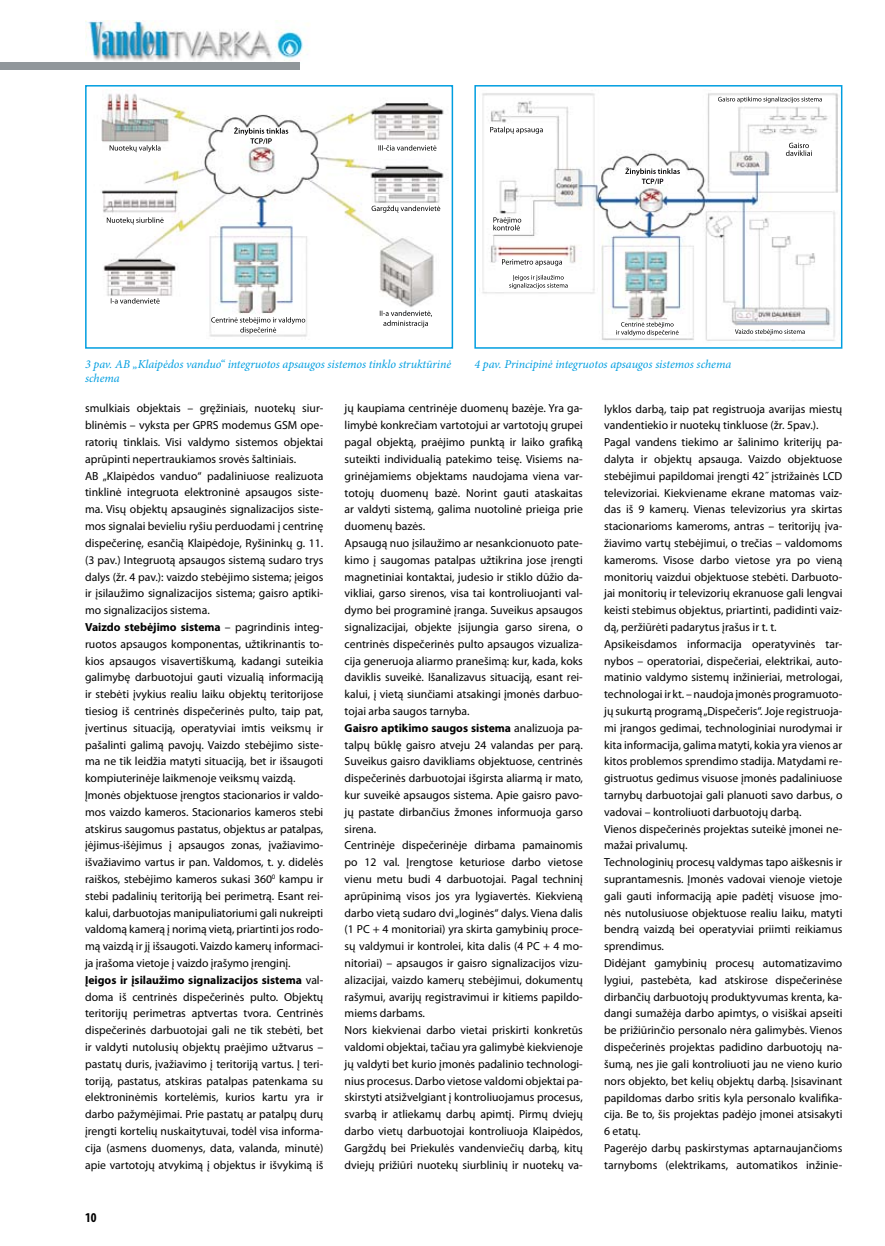
<style>
.page{position:relative;width:885px;height:1246px;background:#fff}
.page>*{position:absolute;margin:0;border:0;box-sizing:border-box;transform-origin:0 0}
.t1{font:700 condensed 13.5px "Myriad Pro";color:#000}
.t2{font:italic 12px/14.4px "Minion Pro";letter-spacing:-.005em;color:#009ee0}
.t3{font:11.7px/16.8px "Myriad Pro";color:#000}
.s1{font-weight:700}
</style>
<div class="page">
<img style="left:85px;top:21px;width:224px;height:42px">
<div style="left:0;top:62px;width:299px;height:7px;background:#91979b"></div>
<img style="left:101px;top:93px;width:343px;height:244px">
<svg style="left:110px;top:145px;width:50px;height:7px"></svg>
<svg style="left:107px;top:217px;width:56px;height:7px"></svg>
<svg style="left:111px;top:298px;width:49px;height:6px"></svg>
<svg style="left:380px;top:310px;width:52px;height:17px"></svg>
<svg style="left:378px;top:145px;width:58px;height:6px"></svg>
<svg style="left:371px;top:205px;width:69px;height:8px"></svg>
<svg style="left:234px;top:127px;width:54px;height:17px"></svg>
<svg style="left:211px;top:317px;width:94px;height:17px"></svg>
<img style="left:482px;top:93px;width:356px;height:248px">
<svg style="left:625px;top:167px;width:54px;height:17px"></svg>
<svg style="left:490px;top:127px;width:53px;height:7px"></svg>
<svg style="left:493px;top:217px;width:28px;height:13px"></svg>
<svg style="left:502px;top:259px;width:60px;height:7px"></svg>
<svg style="left:509px;top:275px;width:58px;height:14px"></svg>
<svg style="left:616px;top:322px;width:62px;height:14px"></svg>
<svg style="left:734px;top:329px;width:70px;height:6px"></svg>
<svg style="left:718px;top:97px;width:103px;height:6px"></svg>
<svg style="left:785px;top:143px;width:26px;height:13px"></svg>
<div style="left:85px;top:85px;width:368px;height:264px;border:2px solid #009ee0"></div>
<div style="left:474px;top:85px;width:368px;height:264px;border:2px solid #009ee0"></div>
<p class="t2" style="left:85px;top:357px;width:367px">3 pav. AB „Klaipėdos vanduo“ integruotos apsaugos sistemos tinklo struktūrinė schema</p>
<p class="t2" style="left:474px;top:357px;width:258px">4 pav. Principinė integruotos apsaugos sistemos schema</p>
<p class="t3" style="left:85px;top:400px;width:240px">smulkiais objektais – gręžiniais, nuotekų siur&shy;blinėmis – vyksta per GPRS modemus GSM ope&shy;ratorių tinklais. Visi valdymo sistemos objektai aprūpinti nepertraukiamos srovės šaltiniais.<br>AB „Klaipėdos vanduo“ padaliniuose realizuota tinklinė integruota elektroninė apsaugos siste&shy;ma. Visų objektų apsauginės signalizacijos siste&shy;mos signalai bevieliu ryšiu perduodami į centrinę dispečerinę, esančią Klaipėdoje, Ryšininkų g. 11. (3 pav.) Integruotą apsaugos sistemą sudaro trys dalys (žr. 4 pav.): vaizdo stebėjimo sistema; įeigos ir įsilaužimo signalizacijos sistema; gaisro aptiki&shy;mo signalizacijos sistema.<br><span class="s1">Vaizdo stebėjimo sistema</span> – pagrindinis integ&shy;ruotos apsaugos komponentas, užtikrinantis to&shy;kios apsaugos visavertiškumą, kadangi suteikia galimybę darbuotojui gauti vizualią informaciją ir stebėti įvykius realiu laiku objektų teritorijose tiesiog iš centrinės dispečerinės pulto, taip pat, įvertinus situaciją, operatyviai imtis veiksmų ir pašalinti galimą pavojų. Vaizdo stebėjimo siste&shy;ma ne tik leidžia matyti situaciją, bet ir išsaugoti kompiuterinėje laikmenoje veiksmų vaizdą.<br>Įmonės objektuose įrengtos stacionarios ir valdo&shy;mos vaizdo kameros. Stacionarios kameros stebi atskirus saugomus pastatus, objektus ar patalpas, įėjimus-išėjimus į apsaugos zonas, įvažiavimo&shy;išvažiavimo vartus ir pan. Valdomos, t. y. didelės raiškos, stebėjimo kameros sukasi 360<sup>0</sup> kampu ir stebi padalinių teritoriją bei perimetrą. Esant rei&shy;kalui, darbuotojas manipuliatoriumi gali nukreipti valdomą kamerą į norimą vietą, priartinti jos rodo&shy;mą vaizdą ir jį išsaugoti. Vaizdo kamerų informaci&shy;ja įrašoma vietoje į vaizdo įrašymo įrenginį.<br><span class="s1">Įeigos ir įsilaužimo signalizacijos sistema</span> val&shy;doma iš centrinės dispečerinės pulto. Objektų teritorijų perimetras aptvertas tvora. Centrinės dispečerinės darbuotojai gali ne tik stebėti, bet ir valdyti nutolusių objektų praėjimo užtvarus – pastatų duris, įvažiavimo į teritoriją vartus. Į teri&shy;toriją, pastatus, atskiras patalpas patenkama su elektroninėmis kortelėmis, kurios kartu yra ir darbo pažymėjimai. Prie pastatų ar patalpų durų įrengti kortelių nuskaitytuvai, todėl visa informa&shy;cija (asmens duomenys, data, valanda, minutė) apie vartotojų atvykimą į objektus ir išvykimą iš</p>
<p class="t3" style="left:344px;top:400px;width:240px">jų kaupiama centrinėje duomenų bazėje. Yra ga&shy;limybė konkrečiam vartotojui ar vartotojų grupei pagal objektą, praėjimo punktą ir laiko grafiką suteikti individualią patekimo teisę. Visiems na&shy;grinėjamiems objektams naudojama viena var&shy;totojų duomenų bazė. Norint gauti ataskaitas ar valdyti sistemą, galima nuotolinė prieiga prie duomenų bazės.<br>Apsaugą nuo įsilaužimo ar nesankcionuoto pate&shy;kimo į saugomas patalpas užtikrina jose įrengti magnetiniai kontaktai, judesio ir stiklo dūžio da&shy;vikliai, garso sirenos, visa tai kontroliuojanti val&shy;dymo bei programinė įranga. Suveikus apsaugos signalizacijai, objekte įsijungia garso sirena, o centrinės dispečerinės pulto apsaugos vizualiza&shy;cija generuoja aliarmo pranešimą: kur, kada, koks daviklis suveikė. Išanalizavus situaciją, esant rei&shy;kalui, į vietą siunčiami atsakingi įmonės darbuo&shy;tojai arba saugos tarnyba.<br><span class="s1">Gaisro aptikimo saugos sistema</span> analizuoja pa&shy;talpų būklę gaisro atveju 24 valandas per parą.<br>Suveikus gaisro davikliams objektuose, centrinės dispečerinės darbuotojai išgirsta aliarmą ir mato, kur suveikė apsaugos sistema. Apie gaisro pavo&shy;jų pastate dirbančius žmones informuoja garso sirena.<br>Centrinėje dispečerinėje dirbama pamainomis po 12 val. Įrengtose keturiose darbo vietose vienu metu budi 4 darbuotojai. Pagal techninį aprūpinimą visos jos yra lygiavertės. Kiekvieną darbo vietą sudaro dvi „loginės“ dalys. Viena dalis (1 PC + 4 monitoriai) yra skirta gamybinių proce&shy;sų valdymui ir kontrolei, kita dalis (4 PC + 4 mo&shy;nitoriai) – apsaugos ir gaisro signalizacijos vizu&shy;alizacijai, vaizdo kamerų stebėjimui, dokumentų rašymui, avarijų registravimui ir kitiems papildo&shy;miems darbams.<br>Nors kiekvienai darbo vietai priskirti konkretūs valdomi objektai, tačiau yra galimybė kiekvienoje jų valdyti bet kurio įmonės padalinio technologi&shy;nius procesus. Darbo vietose valdomi objektai pa&shy;skirstyti atsižvelgiant į kontroliuojamus procesus, svarbą ir atliekamų darbų apimtį. Pirmų dviejų darbo vietų darbuotojai kontroliuoja Klaipėdos, Gargždų bei Priekulės vandenviečių darbą, kitų dviejų prižiūri nuotekų siurblinių ir nuotekų va-</p>
<p class="t3" style="left:604px;top:400px;width:240px">lyklos darbą, taip pat registruoja avarijas miestų vandentiekio ir nuotekų tinkluose (žr. 5pav.).<br>Pagal vandens tiekimo ar šalinimo kriterijų pa&shy;dalyta ir objektų apsauga. Vaizdo objektuose stebėjimui papildomai įrengti 42˝ įstrižainės LCD televizoriai. Kiekviename ekrane matomas vaiz&shy;das iš 9 kamerų. Vienas televizorius yra skirtas stacionarioms kameroms, antras – teritorijų įva&shy;žiavimo vartų stebėjimui, o trečias – valdomoms kameroms. Visose darbo vietose yra po vieną monitorių vaizdui objektuose stebėti. Darbuoto&shy;jai monitorių ir televizorių ekranuose gali lengvai keisti stebimus objektus, priartinti, padidinti vaiz&shy;dą, peržiūrėti padarytus įrašus ir t. t.<br>Apsikeisdamos informacija operatyvinės tar&shy;nybos – operatoriai, dispečeriai, elektrikai, auto&shy;matinio valdymo sistemų inžinieriai, metrologai, technologai ir kt. – naudoja įmonės programuoto&shy;jų sukurtą programą „Dispečeris“. Joje registruoja&shy;mi įrangos gedimai, technologiniai nurodymai ir kita informacija, galima matyti, kokia yra vienos ar kitos problemos sprendimo stadija. Matydami re&shy;gistruotus gedimus visuose įmonės padaliniuose tarnybų darbuotojai gali planuoti savo darbus, o vadovai – kontroliuoti darbuotojų darbą.<br>Vienos dispečerinės projektas suteikė įmonei ne&shy;mažai privalumų.<br>Technologinių procesų valdymas tapo aiškesnis ir suprantamesnis. Įmonės vadovai vienoje vietoje gali gauti informaciją apie padėtį visuose įmo&shy;nės nutolusiuose objektuose realiu laiku, matyti bendrą vaizdą bei operatyviai priimti reikiamus sprendimus.<br>Didėjant gamybinių procesų automatizavimo lygiui, pastebėta, kad atskirose dispečerinėse dirbančių darbuotojų produktyvumas krenta, ka&shy;dangi sumažėja darbo apimtys, o visiškai apseiti be prižiūrinčio personalo nėra galimybės. Vienos dispečerinės projektas padidino darbuotojų na&shy;šumą, nes jie gali kontroliuoti jau ne vieno kurio nors objekto, bet kelių objektų darbą. Įsisavinant papildomas darbo sritis kyla personalo kvalifika&shy;cija. Be to, šis projektas padėjo įmonei atsisakyti 6 etatų.<br>Pagerėjo darbų paskirstymas aptarnaujančioms tarnyboms (elektrikams, automatikos inžinie-</p>
<p class="t1" style="left:85px;top:1209px;width:13px">10</p>
</div>
